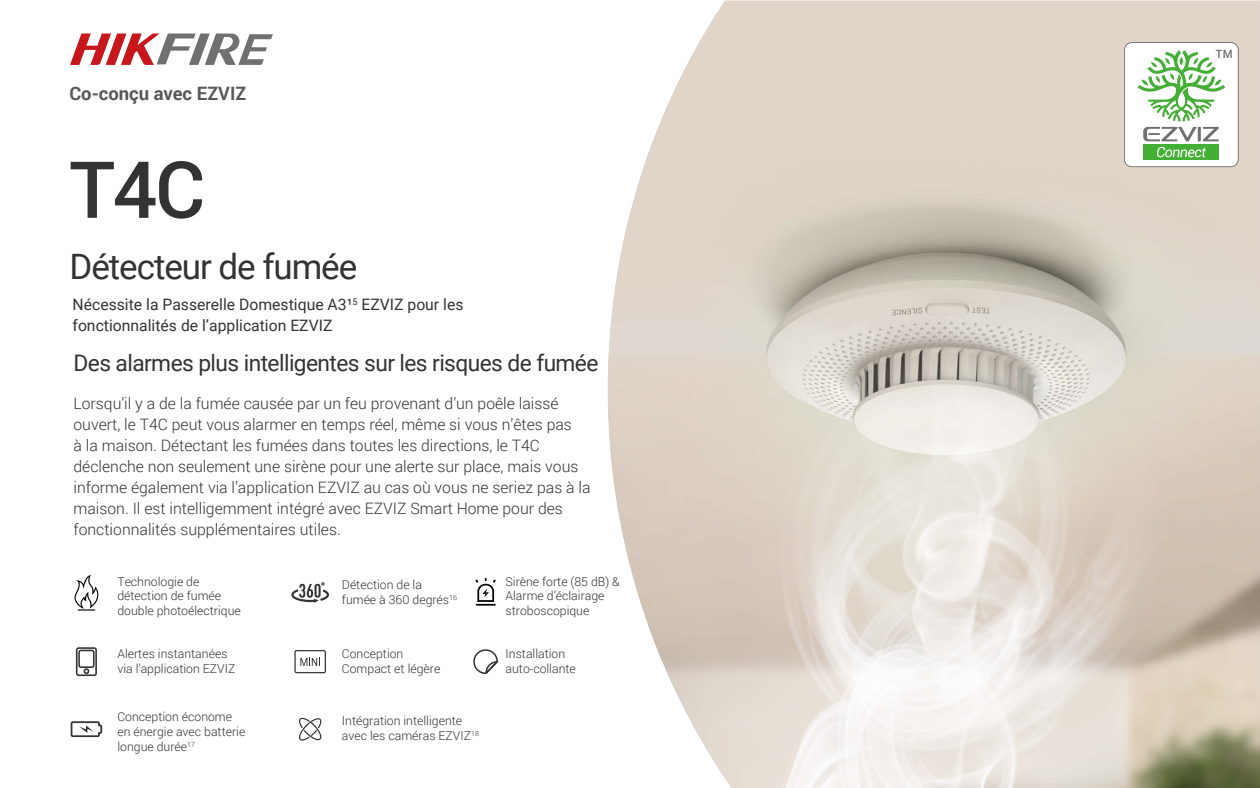
<style>
.page{position:relative;width:1260px;height:788px;background:#fff}
.page>*{position:absolute;margin:0;border:0;box-sizing:border-box;transform-origin:0 0}
.t1{font:500 78.75px "Roboto";color:#333}
.t2{font:35px "Roboto";letter-spacing:-.03em;color:#333}
.t3{font:22.75px "Roboto";letter-spacing:-.025em;color:#333}
.t4{font:700 18.46px "Roboto";color:#595757}
.t5{font:300 15.75px/21px "Roboto";color:#333}
.t6{font:15.75px/21px "Roboto";color:#333}
.t7{font:300 12.25px/14.7px "Roboto";color:#333}
.t8{font:500 11.38px "Roboto";color:#717071}
</style>
<div class="page">
<img style="left:70px;top:0;width:1190px;height:788px">
<svg style="left:1124px;top:42px;width:114px;height:125px"></svg>
<svg style="left:76px;top:647px;width:21px;height:29px"></svg>
<svg style="left:71px;top:721px;width:31px;height:16px"></svg>
<svg style="left:298px;top:716px;width:25px;height:24px"></svg>
<svg style="left:70px;top:33px;width:203px;height:32px"></svg>
<svg style="left:291px;top:582px;width:38px;height:21px"></svg>
<svg style="left:74px;top:575px;width:25px;height:35px"></svg>
<svg style="left:475px;top:578px;width:21px;height:27px"></svg>
<svg style="left:294px;top:650px;width:32px;height:23px"></svg>
<svg style="left:473px;top:649px;width:25px;height:25px"></svg>
<p class="t4" style="left:69px;top:80px;width:178px">Co-conçu avec EZVIZ</p>
<h1 class="t1" style="left:69px;top:134px;width:137px">T4C</h1>
<h2 class="t2" style="left:69px;top:242px;width:289px">Détecteur de fumée</h2>
<p class="t6" style="left:73px;top:293px;width:392px">Nécessite la Passerelle Domestique A3¹<sup>5</sup> EZVIZ pour les fonctionnalités de l’application EZVIZ</p>
<h3 class="t3" style="left:74px;top:347px;width:527px">Des alarmes plus intelligentes sur les risques de fumée</h3>
<p class="t5" style="left:74px;top:392px;width:519px">Lorsqu’il y a de la fumée causée par un feu provenant d’un poêle laissé ouvert, le T4C peut vous alarmer en temps réel, même si vous n’êtes pas<br>à la maison. Détectant les fumées dans toutes les directions, le T4C déclenche non seulement une sirène pour une alerte sur place, mais vous informe également via l’application EZVIZ au cas où vous ne seriez pas à la maison. Il est intelligemment intégré avec EZVIZ Smart Home pour des fonctionnalités supplémentaires utiles.</p>
<p class="t7" style="left:117px;top:573px;width:125px">Technologie de détection de fumée double photoélectrique</p>
<p class="t7" style="left:117px;top:645px;width:120px">Alertes instantanées via l’application EZVIZ</p>
<p class="t7" style="left:117px;top:709px;width:129px">Conception économe en énergie avec batterie longue durée<sup>17</sup></p>
<p class="t7" style="left:342px;top:577px;width:117px">Détection de la fumée à 360 degrés<sup>16</sup></p>
<p class="t7" style="left:506px;top:573px;width:116px">Sirène forte (85 dB) &amp;<br>Alarme d’éclairage stroboscopique</p>
<p class="t7" style="left:342px;top:645px;width:100px">Conception<br>Compact et légère</p>
<p class="t7" style="left:342px;top:713px;width:139px">Intégration intelligente avec les caméras EZVIZ<sup>18</sup></p>
<p class="t7" style="left:506px;top:645px;width:72px">Installation auto-collante</p>
<p class="t8" style="left:1216px;top:45px;width:19px">TM</p>
</div>
